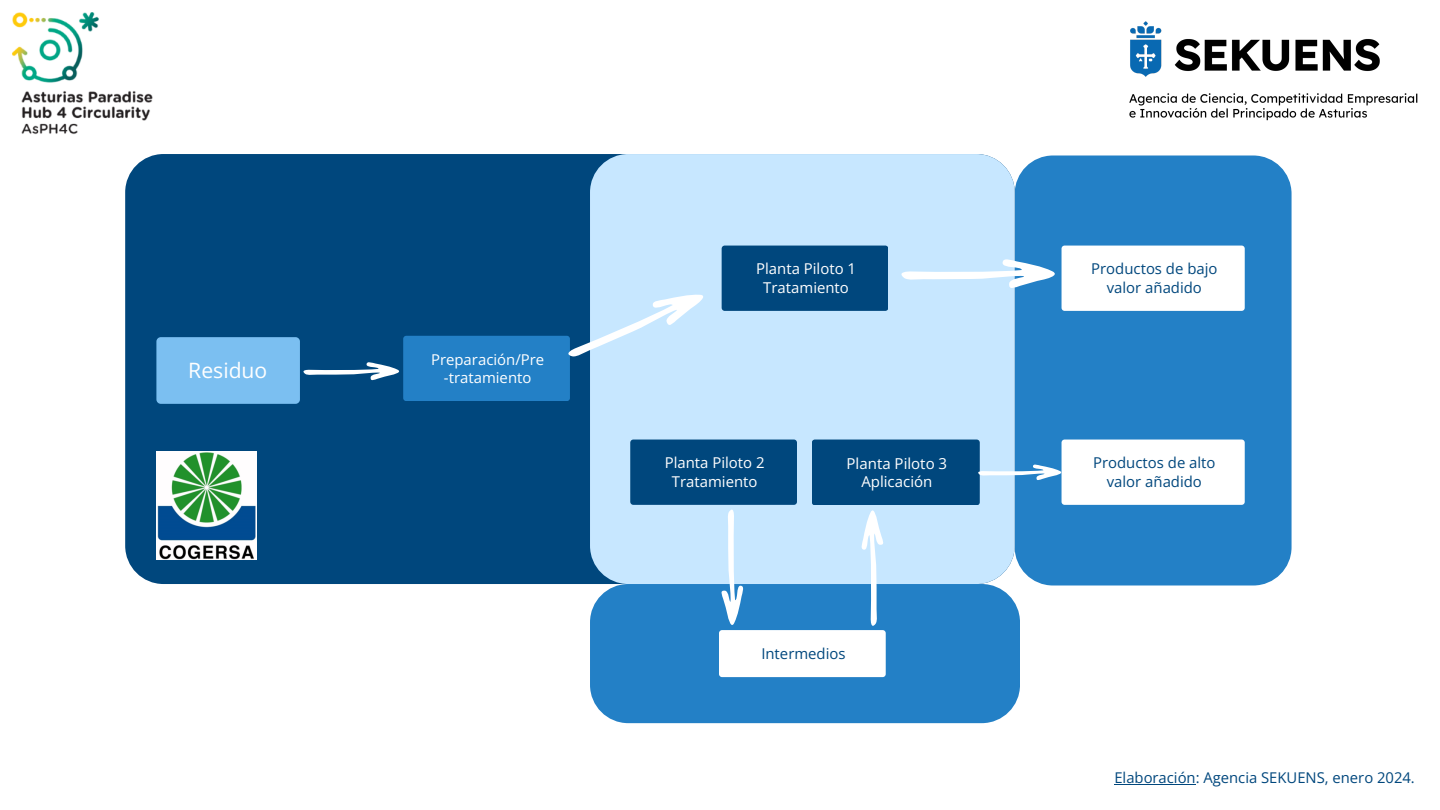
<style>
.page{position:relative;width:1440px;height:810px;background:#fff}
.page>*{position:absolute;margin:0;border:0;box-sizing:border-box;transform-origin:0 0}
.t1{font:21.2px "Open Sans";color:#fff}
.t2{font:15px/18.4px "Open Sans";color:#fff;text-align:center}
.t3{font:14.9px/18.3px "Open Sans";color:#fff;text-align:center}
.t4{font:14.9px/18.3px "Open Sans";color:#00477d;text-align:center}
.t5{font:14.8px "Open Sans";color:#00477d}
</style>
<div class="page">
<div style="left:125px;top:154px;width:890px;height:430px;background:#00477d;border-radius:38px"></div>
<img style="left:1129px;top:21px;width:289px;height:100px">
<svg style="left:303px;top:362px;width:97px;height:19px"></svg>
<div style="left:156px;top:337px;width:144px;height:67px;background:#7bbff1;border-radius:4px"></div>
<div style="left:403px;top:336px;width:167px;height:65px;background:#2380c6;border-radius:3px"></div>
<div style="left:590px;top:154px;width:425px;height:430px;background:#c7e7ff;border-radius:38px"></div>
<div style="left:812px;top:440px;width:168px;height:65px;background:#00477d;border-radius:3px"></div>
<div style="left:630px;top:440px;width:167px;height:65px;background:#00477d;border-radius:3px"></div>
<div style="left:722px;top:246px;width:166px;height:65px;background:#00477d;border-radius:3px"></div>
<svg style="left:557px;top:294px;width:146px;height:63px"></svg>
<img style="left:12px;top:12px;width:141px;height:123px">
<div style="left:1015px;top:156px;width:277px;height:430px;background:#2380c6;border-radius:38px"></div>
<div style="left:590px;top:584px;width:430px;height:139px;background:#2380c6;border-radius:38px"></div>
<div style="left:719px;top:630px;width:167px;height:47px;background:#fff;border-radius:3px"></div>
<div style="left:1062px;top:246px;width:183px;height:65px;background:#fff;border-radius:3px"></div>
<div style="left:1062px;top:440px;width:183px;height:65px;background:#fff;border-radius:3px"></div>
<svg style="left:721px;top:509px;width:23px;height:116px"></svg>
<svg style="left:861px;top:510px;width:22px;height:116px"></svg>
<svg style="left:901px;top:256px;width:154px;height:35px"></svg>
<svg style="left:978px;top:463px;width:84px;height:19px"></svg>
<img style="left:156px;top:451px;width:101px;height:108px">
<hr style="left:1114px;top:784px;width:82px;height:1px;background:#00477d">
<p class="t1" style="left:188px;top:356px;width:81px">Residuo</p>
<h1 class="t3" style="left:431px;top:350px;width:115px">Preparación/Pre -tratamiento</h1>
<h1 class="t3" style="left:756px;top:260px;width:101px">Planta Piloto 1<br>Tratamiento</h1>
<h1 class="t3" style="left:665px;top:454px;width:101px">Planta Piloto 2<br>Tratamiento</h1>
<p class="t2" style="left:847px;top:454px;width:102px">Planta Piloto 3<br>Aplicación</p>
<p class="t4" style="left:761px;top:644px;width:86px">Intermedios</p>
<h1 class="t4" style="left:1091px;top:260px;width:128px">Productos de bajo valor añadido</h1>
<p class="t4" style="left:1093px;top:454px;width:124px">Productos de alto valor añadido</p>
<h1 class="t5" style="left:1114px;top:767px;width:302px">Elaboración: Agencia SEKUENS, enero 2024.</h1>
</div>
